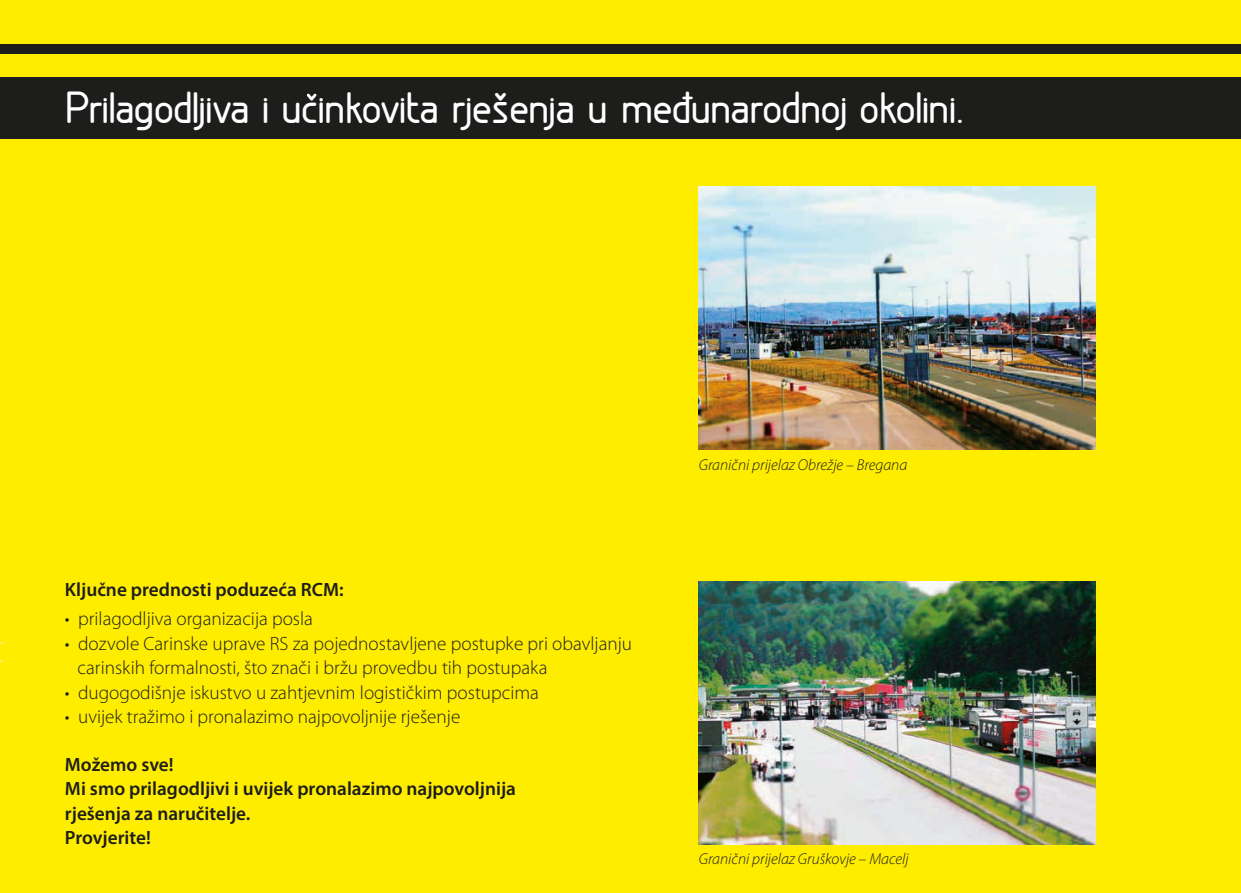
<style>
.page{position:relative;width:1241px;height:893px;background:#fff}
.page>*{position:absolute;margin:0;border:0;box-sizing:border-box;transform-origin:0 0}
.t1{font:700 42px "Greyscale Basic";letter-spacing:-.035em;color:#fff}
.t2{font:300 19.25px/24.5px "Myriad Pro";color:#1d1d1b}
.t3{font:600 19.25px/24.5px "Myriad Pro";color:#1d1d1b}
.t4{font:italic 300 15.75px "Myriad Pro";color:#1d1d1b}
</style>
<div class="page">
<div style="left:0;top:0;width:1240px;height:893px;background:#ffed00"></div>
<div style="left:0;top:77px;width:1240px;height:62px;background:#1d1d1b"></div>
<div style="left:0;top:44px;width:1240px;height:10px;background:#1d1d1b"></div>
<img style="left:698px;top:581px;width:397px;height:263px">
<img style="left:698px;top:186px;width:397px;height:263px">
<svg style="left:307px;top:94px;width:9px;height:7px"></svg>
<svg style="left:683px;top:97px;width:8px;height:2px"></svg>
<svg style="left:0;top:641px;width:6px;height:109px"></svg>
<h1 class="t1" style="left:65px;top:82px;width:900px">Prilagodljiva i ucinkovita rješenja u medunarodnoj okolini.</h1>
<p class="t3" style="left:65px;top:576px;width:280px">Ključne prednosti poduzeća RCM:</p>
<p class="t2" style="left:65px;top:607px;width:249px">• prilagodljiva organizacija posla</p>
<p class="t2" style="left:78px;top:631px;width:556px;text-indent:-13px">• dozvole Carinske uprave RS za pojednostavljene postupke pri obavljanju carinskih formalnosti, što znači i bržu provedbu tih postupaka</p>
<p class="t2" style="left:65px;top:680px;width:475px">• dugogodišnje iskustvo u zahtjevnim logističkim postupcima</p>
<p class="t2" style="left:65px;top:705px;width:397px">• uvijek tražimo i pronalazimo najpovoljnije rješenje</p>
<p class="t3" style="left:65px;top:751px;width:452px">Možemo sve!<br>Mi smo prilagodljivi i uvijek pronalazimo najpovoljnija rješenja za naručitelje.<br>Provjerite!</p>
<p class="t4" style="left:698px;top:455px;width:210px">Granični prijelaz Obrežje – Bregana</p>
<p class="t4" style="left:698px;top:849px;width:211px">Granični prijelaz Gruškovje – Macelj</p>
</div>
